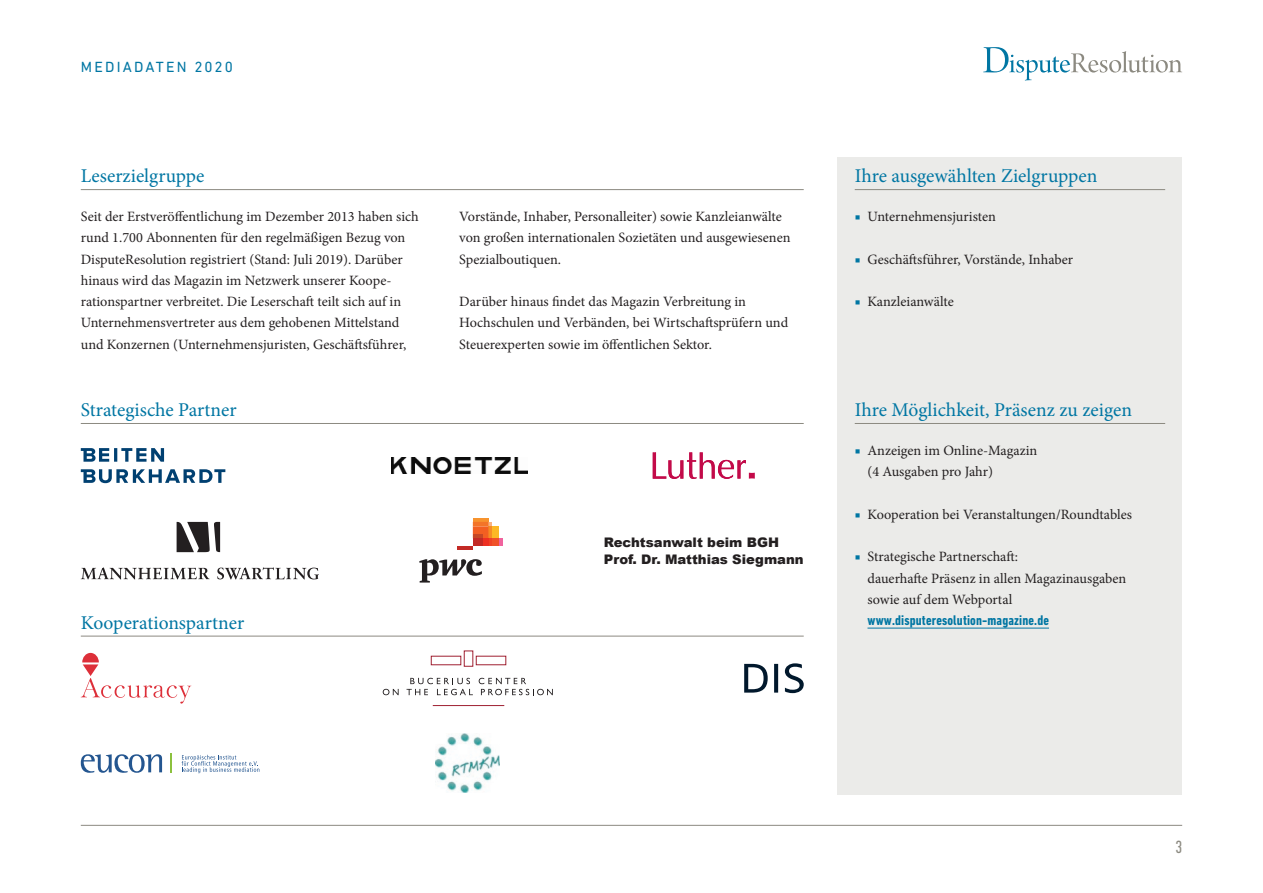
<style>
.page{position:relative;width:1263px;height:893px;background:#fff}
.page>*{position:absolute;margin:0;border:0;box-sizing:border-box;transform-origin:0 0}
.t1{font:19.5px "Minion Pro";color:#0076a3}
.t2{font:condensed 18px "DIN Next";color:#8c8a81}
.t3{font:15px "DIN Next";letter-spacing:.15em;color:#0076a3}
.t4{font:14.25px/21.3px "Minion Pro";color:#231f20}
.t5{font:700 condensed 14.25px "DIN Next";letter-spacing:.01em;color:#0076a3}
.t6{font:900 13.2px/17px "Arial";color:#231f20}
.s1{color:#0076a3}
</style>
<div class="page">
<hr style="left:81px;top:825px;width:1101px;height:1px;background:#8c8a81">
<svg style="left:983px;top:47px;width:199px;height:34px"></svg>
<div style="left:838px;top:157px;width:344px;height:638px;background:#ebebe9"></div>
<hr style="left:855px;top:189px;width:310px;height:1px;background:#8c8a81">
<hr style="left:855px;top:423px;width:310px;height:1px;background:#8c8a81">
<hr style="left:867px;top:628px;width:182px;height:1px;background:#0076a3">
<hr style="left:81px;top:423px;width:723px;height:1px;background:#8c8a81">
<hr style="left:81px;top:189px;width:723px;height:1px;background:#8c8a81">
<hr style="left:81px;top:636px;width:723px;height:1px;background:#8c8a81">
<svg style="left:177px;top:522px;width:43px;height:30px"></svg>
<svg style="left:81px;top:567px;width:128px;height:12px"></svg>
<svg style="left:217px;top:567px;width:102px;height:12px"></svg>
<svg style="left:419px;top:559px;width:63px;height:24px"></svg>
<svg style="left:499px;top:538px;width:4px;height:8px"></svg>
<hr style="left:473px;top:519px;width:15px;height:3px;background:#f7932e">
<div style="left:491px;top:527px;width:8px;height:11px;background:#fcb825"></div>
<div style="left:491px;top:538px;width:8px;height:8px;background:#f05128"></div>
<svg style="left:473px;top:522px;width:18px;height:24px"></svg>
<div style="left:483px;top:538px;width:5px;height:8px;background:#ee3022"></div>
<hr style="left:473px;top:534px;width:10px;height:4px;background:#c54826">
<div style="left:473px;top:538px;width:10px;height:8px;background:#c32a25"></div>
<hr style="left:457px;top:546px;width:16px;height:4px;background:#c32a25">
<svg style="left:653px;top:452px;width:102px;height:27px"></svg>
<svg style="left:81px;top:448px;width:83px;height:14px"></svg>
<svg style="left:81px;top:469px;width:144px;height:14px"></svg>
<img style="left:391px;top:457px;width:136px;height:17px">
<img style="left:436px;top:734px;width:64px;height:59px">
<svg style="left:744px;top:663px;width:60px;height:30px"></svg>
<svg style="left:383px;top:689px;width:16px;height:6px"></svg>
<svg style="left:406px;top:650px;width:147px;height:56px"></svg>
<svg style="left:182px;top:755px;width:77px;height:18px"></svg>
<svg style="left:171px;top:753px;width:1px;height:20px"></svg>
<svg style="left:81px;top:754px;width:81px;height:19px"></svg>
<svg style="left:81px;top:653px;width:110px;height:51px"></svg>
<p class="t3" style="left:81px;top:59px;width:154px">MEDIADATEN 2020</p>
<h1 class="t1" style="left:81px;top:163px;width:125px">Leserzielgruppe</h1>
<p class="t4" style="left:81px;top:206px;width:339px">Seit der Erstveröffentlichung im Dezember 2013 haben sich rund 1.700 Abonnenten für den regelmäßigen Bezug von DisputeResolution registriert (Stand: Juli 2019). Darüber hinaus wird das Magazin im Netzwerk unserer Koope&shy;rationspartner verbreitet. Die Leserschaft teilt sich auf in Unternehmensvertreter aus dem gehobenen Mittelstand und Konzernen (Unternehmensjuristen, Geschäftsführer,</p>
<p class="t4" style="left:459px;top:206px;width:333px">Vorstände, Inhaber, Personalleiter) sowie Kanzleianwälte von großen internationalen Sozietäten und ausgewiesenen<br>Spezialboutiquen.</p>
<p class="t4" style="left:459px;top:291px;width:330px">Darüber hinaus findet das Magazin Verbreitung in<br>Hochschulen und Verbänden, bei Wirtschaftsprüfern und<br>Steuerexperten sowie im öffentlichen Sektor.</p>
<h1 class="t1" style="left:81px;top:397px;width:157px">Strategische Partner</h1>
<h1 class="t1" style="left:81px;top:610px;width:165px">Kooperationspartner</h1>
<p class="t6" style="left:604px;top:533px;width:201px">Rechtsanwalt beim BGH<br>Prof. Dr. Matthias Siegmann</p>
<h1 class="t1" style="left:855px;top:163px;width:244px">Ihre ausgewählten Zielgruppen</h1>
<p class="t4" style="left:855px;top:206px;width:143px"><span class="s1">■</span> Unternehmensjuristen</p>
<p class="t4" style="left:855px;top:248px;width:220px"><span class="s1">■</span> Geschäftsführer, Vorstände, Inhaber</p>
<p class="t4" style="left:855px;top:291px;width:101px"><span class="s1">■</span> Kanzleianwälte</p>
<h1 class="t1" style="left:855px;top:397px;width:279px">Ihre Möglichkeit, Präsenz zu zeigen</h1>
<p class="t4" style="left:867px;top:440px;width:171px;text-indent:-13px"><span class="s1">■</span> Anzeigen im Online-Magazin (4 Ausgaben pro Jahr)</p>
<p class="t4" style="left:855px;top:504px;width:279px"><span class="s1">■</span> Kooperation bei Veranstaltungen/Roundtables</p>
<p class="t4" style="left:867px;top:546px;width:260px;text-indent:-13px"><span class="s1">■</span> Strategische Partnerschaft:<br>dauerhafte Präsenz in allen Magazinausgaben sowie auf dem Webportal</p>
<p class="t5" style="left:867px;top:612px;width:183px">www.disputeresolution-magazine.de</p>
<p class="t2" style="left:1175px;top:837px;width:8px">3</p>
</div>
